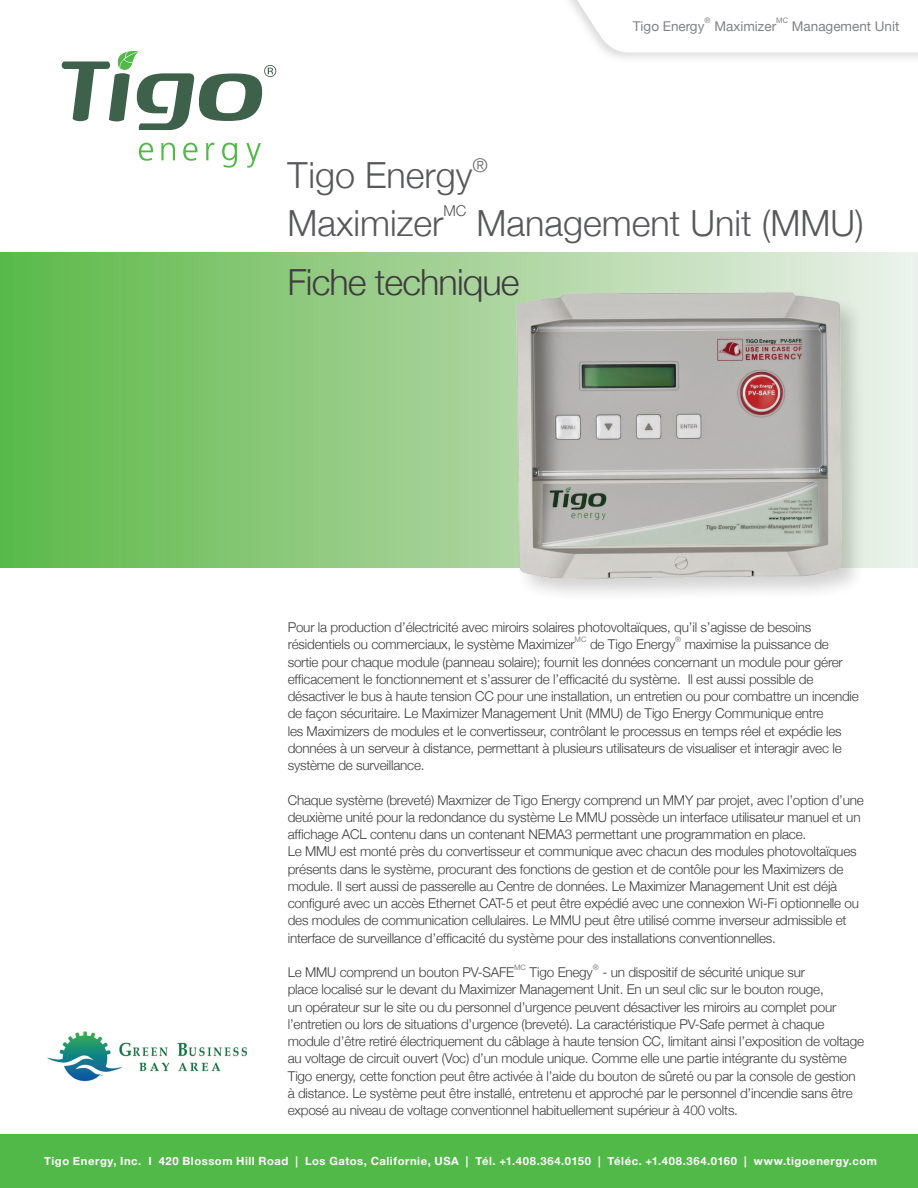
<style>
.page{position:relative;width:918px;height:1188px;background:#fff}
.page>*{position:absolute;margin:0;border:0;box-sizing:border-box;transform-origin:0 0}
.t1{font:300 36px/48px "Helvetica Neue";color:#57585a}
.t2{font:300 36px "Helvetica Neue";letter-spacing:-.025em;color:#3e3e3f}
.t3{font:300 15px "Helvetica Neue";color:#57585a}
.t4{font:300 13.5px/17.2px "Helvetica Neue";letter-spacing:-.015em;color:#3e3e3f}
.t5{font:13.5px "Helvetica Neue";color:#808285}
.t6{font:700 11.25px "Helvetica Neue";letter-spacing:.05em;color:#fff}
.t7{font:7.5px "Helvetica Neue";color:#808285}
</style>
<div class="page">
<svg style="left:0;top:252px;width:439px;height:316px;background:#7fc46e"></svg>
<div style="left:0;top:1134px;width:918px;height:54px;background:#51b948"></div>
<img style="left:47px;top:1031px;width:200px;height:51px">
<div style="left:561px;top:0;width:357px;height:64px;background:#6c6d70;opacity:.25"></div>
<svg style="left:566px;top:0;width:352px;height:53px"></svg>
<svg style="left:139px;top:143px;width:14px;height:18px"></svg>
<svg style="left:161px;top:143px;width:14px;height:17px"></svg>
<svg style="left:183px;top:143px;width:15px;height:18px"></svg>
<svg style="left:206px;top:143px;width:8px;height:17px"></svg>
<svg style="left:222px;top:143px;width:15px;height:25px"></svg>
<svg style="left:246px;top:143px;width:15px;height:25px"></svg>
<svg style="left:62px;top:51px;width:214px;height:79px"></svg>
<img style="left:439px;top:252px;width:479px;height:342px">
<p class="t7" style="left:704px;top:16px;width:7px">®</p>
<p class="t7" style="left:776px;top:16px;width:13px">MC</p>
<p class="t5" style="left:633px;top:18px;width:73px">Tigo Energy</p>
<p class="t5" style="left:714px;top:18px;width:63px">Maximizer</p>
<p class="t5" style="left:792px;top:18px;width:109px">Management Unit</p>
<h1 class="t1" style="left:288px;top:150px;width:202px">Tigo Energy<sup>®<br></sup>Maximizer</h1>
<p class="t3" style="left:444px;top:202px;width:25px">MC</p>
<h1 class="t1" style="left:477px;top:198px;width:389px">Management Unit (MMU)</h1>
<h1 class="t2" style="left:288px;top:260px;width:234px">Fiche technique</h1>
<p class="t4" style="left:288px;top:618px;width:525px">Pour la production d’électricité avec miroirs solaires photovoltaïques, qu’il s’agisse de besoins résidentiels ou commerciaux, le système Maximizer</p>
<p class="t7" style="left:675px;top:635px;width:7px">®</p>
<p class="t4" style="left:288px;top:636px;width:573px;text-indent:397px">maximise la puissance de sortie pour chaque module (panneau solaire); fournit les données concernant un module pour gérer efficacement le fonctionnement et s’assurer de l’efficacité du système. Il est aussi possible de désactiver le bus à haute tension CC pour une installation, un entretien ou pour combattre un incendie de façon sécuritaire. Le Maximizer Management Unit (MMU) de Tigo Energy Communique entre<br>les Maximizers de modules et le convertisseur, contrôlant le processus en temps réel et expédie les données à un serveur à distance, permettant à plusieurs utilisateurs de visualiser et interagir avec le système de surveillance.</p>
<p class="t4" style="left:288px;top:791px;width:578px">Chaque système (breveté) Maxmizer de Tigo Energy comprend un MMY par projet, avec l’option d’une deuxième unité pour la redondance du système Le MMU possède un interface utilisateur manuel et un affichage ACL contenu dans un contenant NEMA3 permettant une programmation en place.<br>Le MMU est monté près du convertisseur et communique avec chacun des modules photovoltaïques présents dans le système, procurant des fonctions de gestion et de contôle pour les Maximizers de module. Il sert aussi de passerelle au Centre de données. Le Maximizer Management Unit est déjà configuré avec un accès Ethernet CAT-5 et peut être expédié avec une connexion Wi-Fi optionnelle ou des modules de communication cellulaires. Le MMU peut être utilisé comme inverseur admissible et interface de surveillance d’efficacité du système pour des installations conventionnelles.</p>
<p class="t4" style="left:288px;top:964px;width:228px">Le MMU comprend un bouton PV-SAFE</p>
<p class="t7" style="left:575px;top:635px;width:13px">MC</p>
<p class="t4" style="left:590px;top:636px;width:87px">de Tigo Energy</p>
<p class="t7" style="left:593px;top:963px;width:7px">®</p>
<p class="t4" style="left:288px;top:963px;width:578px;text-indent:315px">- un dispositif de sécurité unique sur<br>place localisé sur le devant du Maximizer Management Unit. En un seul clic sur le bouton rouge,<br>un opérateur sur le site ou du personnel d’urgence peuvent désactiver les miroirs au complet pour l’entretien ou lors de situations d’urgence (breveté). La caractéristique PV-Safe permet à chaque module d’être retiré électriquement du câblage à haute tension CC, limitant ainsi l’exposition de voltage au voltage de circuit ouvert (Voc) d’un module unique. Comme elle une partie intégrante du système Tigo energy, cette fonction peut être activée à l’aide du bouton de sûreté ou par la console de gestion à distance. Le système peut être installé, entretenu et approché par le personnel d’incendie sans être exposé au niveau de voltage conventionnel habituellement supérieur à 400 volts.</p>
<p class="t7" style="left:514px;top:963px;width:13px">MC</p>
<p class="t4" style="left:530px;top:963px;width:65px">Tigo Enegy</p>
<p class="t6" style="left:44px;top:1154px;width:834px">Tigo Energy, Inc. I 420 Blossom Hill Road | Los Gatos, Californie, USA | Tél. +1.408.364.0150 | Téléc. +1.408.364.0160 | www.tigoenergy.com</p>
</div>
